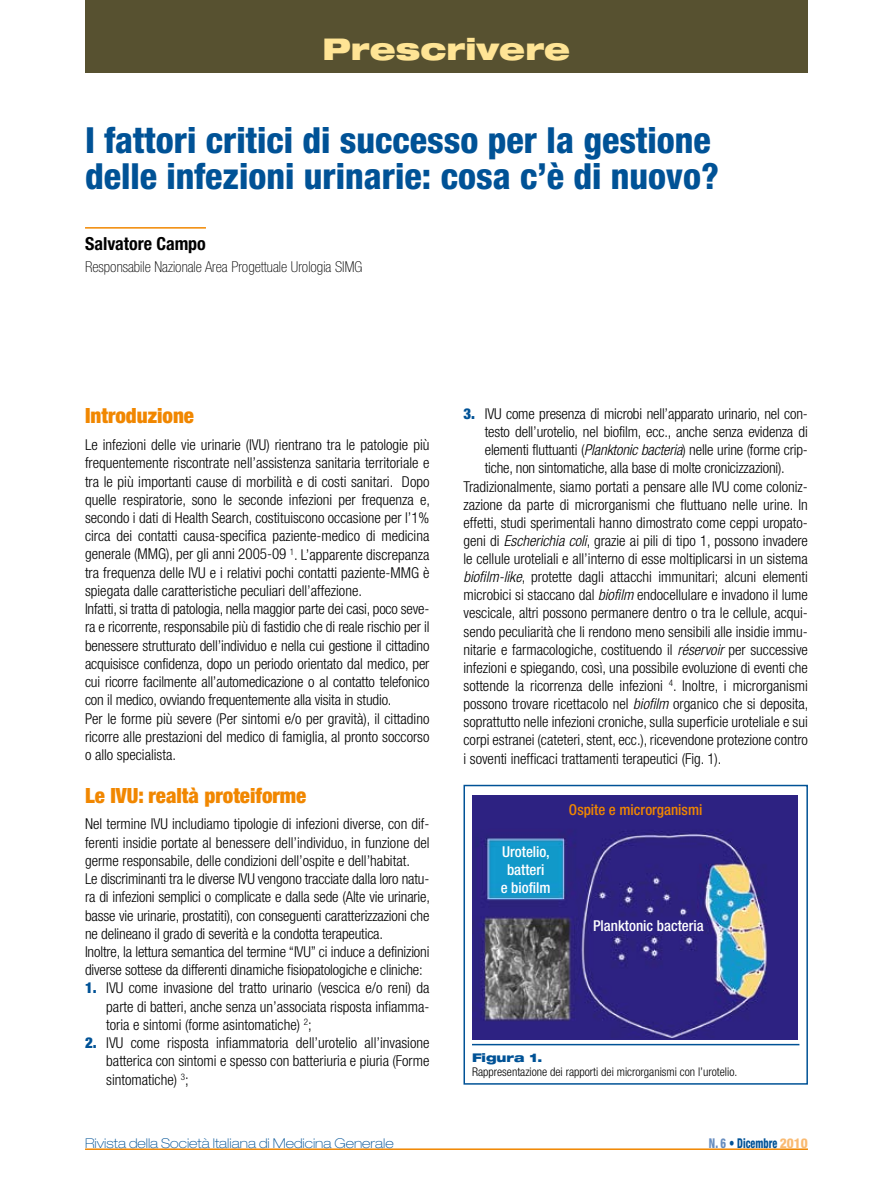
<style>
.page{position:relative;width:893px;height:1191px;background:#fff}
.page>*{position:absolute;margin:0;border:0;box-sizing:border-box;transform-origin:0 0}
.t1{font:800 condensed 36px/36px "Helvetica Neue LT Std";color:#005296}
.t2{font:900 expanded 30px "Helvetica Neue LT Std";color:#ffe495}
.t3{font:900 condensed 21px "Helvetica Neue LT Std";color:#f18700}
.t4{font:700 condensed 18px "Helvetica Neue LT Std";color:#000}
.t5{font:300 condensed 15px/18.3px "Helvetica Neue LT Std";color:#000}
.t6{font:100 condensed 15px "Helvetica Neue LT Std";color:#000}
.t7{font:500 condensed 15px/18px "Helvetica Neue LT Std";color:#fff;text-align:center}
.t8{font:500 condensed 15px "Helvetica Neue LT Std";color:#f18700}
.t9{font:100 expanded 13.5px "Helvetica Neue LT Std";color:#005296}
.t10{font:800 condensed 13.5px "Helvetica Neue LT Std";color:#005296;scale:.8 1}
.t11{font:300 condensed 12px "Helvetica Neue LT Std";color:#000}
.t12{font:900 expanded 12px "Helvetica Neue LT Std";color:#005296}
.s1{font-weight:900;color:#005296}
.s2{font-style:italic}
.s3{color:#678dbf}
.s4{color:#f9ba72}
</style>
<div class="page">
<hr style="left:85px;top:1148px;width:723px;height:2px;background:#f18700">
<div style="left:85px;top:0;width:723px;height:72px;background:#575130"></div>
<hr style="left:85px;top:227px;width:121px;height:2px;background:#f18700">
<img style="left:472px;top:795px;width:325px;height:244px">
<div style="left:463px;top:784px;width:345px;height:300px;border:2px solid #005296"></div>
<hr style="left:472px;top:1043px;width:327px;height:2px;background:#005296">
<h2 class="t2" style="left:323px;top:29px;width:249px">Prescrivere</h2>
<h1 class="t1" style="left:85px;top:122px;width:635px">I fattori critici di successo per la gestione delle infezioni urinarie: cosa c’è di nuovo?</h1>
<p class="t4" style="left:85px;top:232px;width:122px">Salvatore Campo</p>
<p class="t6" style="left:85px;top:258px;width:279px">Responsabile Nazionale Area Progettuale Urologia SIMG</p>
<h3 class="t3" style="left:85px;top:403px;width:110px">Introduzione</h3>
<p class="t5" style="left:85px;top:435px;width:347px">Le infezioni delle vie urinarie (IVU) rientrano tra le patologie più frequentemente riscontrate nell’assistenza sanitaria territoriale e tra le più importanti cause di morbilità e di costi sanitari. Dopo quelle respiratorie, sono le seconde infezioni per frequenza e, secondo i dati di Health Search, costituiscono occasione per l’1% circa dei contatti causa-specifica paziente-medico di medicina generale (MMG), per gli anni 2005-09 <sup>1</sup>. L’apparente discrepanza tra frequenza delle IVU e i relativi pochi contatti paziente-MMG è spiegata dalle caratteristiche peculiari dell’affezione.<br>Infatti, si tratta di patologia, nella maggior parte dei casi, poco seve&shy;ra e ricorrente, responsabile più di fastidio che di reale rischio per il benessere strutturato dell’individuo e nella cui gestione il cittadino acquisisce confidenza, dopo un periodo orientato dal medico, per cui ricorre facilmente all’automedicazione o al contatto telefonico con il medico, ovviando frequentemente alla visita in studio.<br>Per le forme più severe (Per sintomi e/o per gravità), il cittadino ricorre alle prestazioni del medico di famiglia, al pronto soccorso o allo specialista.</p>
<h3 class="t3" style="left:85px;top:782px;width:223px">Le IVU: realtà proteiforme</h3>
<p class="t5" style="left:85px;top:815px;width:346px">Nel termine IVU includiamo tipologie di infezioni diverse, con dif&shy;ferenti insidie portate al benessere dell’individuo, in funzione del germe responsabile, delle condizioni dell’ospite e dell’habitat.<br>Le discriminanti tra le diverse IVU vengono tracciate dalla loro natu&shy;ra di infezioni semplici o complicate e dalla sede (Alte vie urinarie, basse vie urinarie, prostatiti), con conseguenti caratterizzazioni che ne delineano il grado di severità e la condotta terapeutica.<br>Inoltre, la lettura semantica del termine “IVU” ci induce a definizioni diverse sottese da differenti dinamiche fisiopatologiche e cliniche:</p>
<p class="t5" style="left:106px;top:978px;width:325px;text-align:justify;text-indent:-21px"><span class="s1">1.</span> IVU come invasione del tratto urinario (vescica e/o reni) da parte di batteri, anche senza un’associata risposta infiamma&shy;toria e sintomi (forme asintomatiche) <sup>2</sup>;</p>
<p class="t5" style="left:106px;top:1033px;width:325px;text-align:justify;text-indent:-21px"><span class="s1">2.</span> IVU come risposta infiammatoria dell’urotelio all’invasione batterica con sintomi e spesso con batteriuria e piuria (Forme sintomatiche) <sup>3</sup>;</p>
<p class="t5" style="left:463px;top:404px;width:346px"><span class="s1">3.</span> IVU come presenza di microbi nell’apparato urinario, nel con-</p>
<p class="t5" style="left:485px;top:422px;width:325px">testo dell’urotelio, nel biofilm, ecc., anche senza evidenza di</p>
<p class="t5" style="left:485px;top:441px;width:325px">elementi fluttuanti (<span class="s2">Planktonic bacteria</span>) nelle urine (forme crip-</p>
<p class="t5" style="left:485px;top:459px;width:302px">tiche, non sintomatiche, alla base di molte cronicizzazioni).</p>
<p class="t5" style="left:463px;top:477px;width:346px">Tradizionalmente, siamo portati a pensare alle IVU come coloniz-</p>
<p class="t5" style="left:463px;top:495px;width:346px">zazione da parte di microrganismi che fluttuano nelle urine. In</p>
<p class="t5" style="left:463px;top:513px;width:346px">effetti, studi sperimentali hanno dimostrato come ceppi uropato-</p>
<p class="t5" style="left:463px;top:531px;width:346px">geni di <span class="s2">Escherichia coli</span>, grazie ai pili di tipo 1, possono invadere</p>
<p class="t5" style="left:463px;top:549px;width:346px">le cellule uroteliali e all’interno di esse moltiplicarsi in un sistema</p>
<p class="t5" style="left:463px;top:567px;width:346px"><span class="s2">biofilm-like</span>, protette dagli attacchi immunitari; alcuni elementi</p>
<p class="t5" style="left:463px;top:586px;width:346px">microbici si staccano dal <span class="s2">biofilm</span> endocellulare e invadono il lume</p>
<p class="t5" style="left:463px;top:604px;width:346px">vescicale, altri possono permanere dentro o tra le cellule, acqui-</p>
<p class="t5" style="left:463px;top:622px;width:346px">sendo peculiarità che li rendono meno sensibili alle insidie immu-</p>
<p class="t5" style="left:463px;top:640px;width:346px">nitarie e farmacologiche, costituendo il <span class="s2">réservoir</span> per successive</p>
<p class="t5" style="left:463px;top:658px;width:346px">infezioni e spiegando, così, una possibile evoluzione di eventi che</p>
<p class="t5" style="left:463px;top:676px;width:346px">sottende la ricorrenza delle infezioni <sup>4</sup>. Inoltre, i microrganismi</p>
<p class="t5" style="left:463px;top:694px;width:346px">possono trovare ricettacolo nel <span class="s2">biofilm</span> organico che si deposita,</p>
<p class="t5" style="left:463px;top:712px;width:346px">soprattutto nelle infezioni croniche, sulla superficie uroteliale e sui</p>
<p class="t5" style="left:463px;top:731px;width:346px">corpi estranei (cateteri, stent, ecc.), ricevendone protezione contro</p>
<p class="t5" style="left:463px;top:749px;width:260px">i soventi inefficaci trattamenti terapeutici (Fig. 1).</p>
<p class="t7" style="left:501px;top:842px;width:51px">Urotelio, batteri<br>e biofilm</p>
<p class="t8" style="left:569px;top:800px;width:135px">Ospite e microrganismi</p>
<p class="t7" style="left:593px;top:916px;width:112px">Planktonic bacteria</p>
<p class="t12" style="left:472px;top:1050px;width:72px">Figura 1.</p>
<p class="t11" style="left:472px;top:1064px;width:267px">Rappresentazione dei rapporti dei microrganismi con l’urotelio.</p>
<p class="t9" style="left:85px;top:1135px;width:310px">Rivista della Società Italiana di Medicina Generale</p>
<p class="t10" style="left:709px;top:1135px;width:125px"><span class="s3">N. 6</span> • Dicembre <span class="s4">2010</span></p>
</div>
